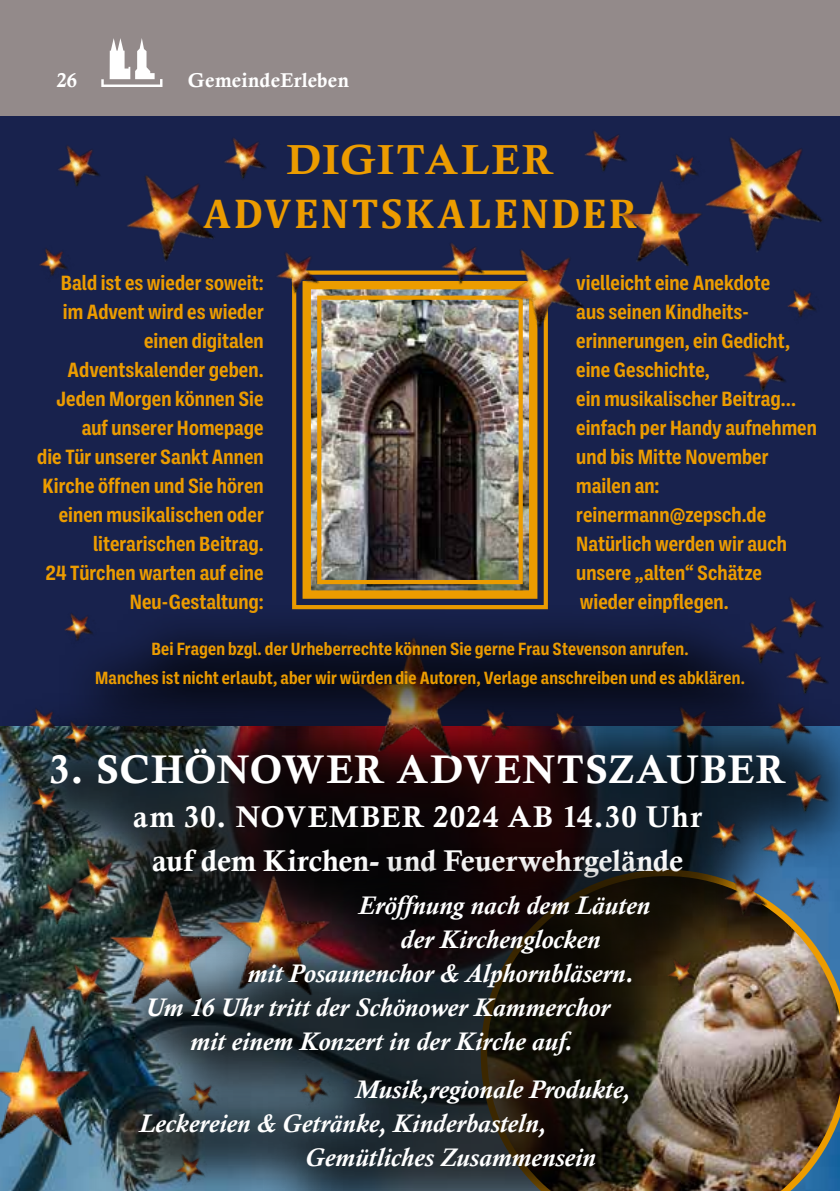
<style>
.page{position:relative;width:840px;height:1191px;background:#fff}
.page>*{position:absolute;margin:0;border:0;box-sizing:border-box;transform-origin:0 0}
.t1{font:700 42px "Cambria";letter-spacing:.055em;color:#ec9c00}
.t2{font:42px "Calis MT Bol";letter-spacing:.045em;color:#ec9c00}
.t3{font:40px "Calis MT Bol";letter-spacing:.035em;color:#fff}
.t4{font:30px/44px "Calis MT Bol";letter-spacing:.01em;color:#fff;text-align:center}
.t5{font:italic 700 26px "Calisto";color:#fff}
.t6{font:700 21px/29px "Ballinger Condensed";color:#ec9c00;text-align:right}
.t7{font:20px "Calis MT Bol";letter-spacing:.01em;color:#fff}
.t8{font:700 18px/29px "Ballinger Condensed";letter-spacing:.01em;color:#ec9c00;text-align:center}
</style>
<div class="page">
<div style="left:0;top:0;width:839px;height:116px;background:#938a8a"></div>
<svg style="left:101px;top:38px;width:61px;height:49px"></svg>
<img style="left:727px;top:967px;width:112px;height:224px">
<div style="left:0;top:116px;width:839px;height:609px;background:#18224d"></div>
<img style="left:292px;top:270px;width:256px;height:331px">
<div style="left:302px;top:281px;width:235px;height:318px;border:8px solid #ec9c00"></div>
<div style="left:317px;top:295px;width:205px;height:289px;border:4px solid #ec9c00"></div>
<img style="left:127px;top:175px;width:87px;height:87px">
<img style="left:621px;top:181px;width:50px;height:81px">
<img style="left:671px;top:137px;width:151px;height:129px">
<img style="left:480px;top:250px;width:104px;height:98px">
<img style="left:58px;top:145px;width:42px;height:42px">
<img style="left:212px;top:138px;width:54px;height:51px">
<img style="left:54px;top:967px;width:34px;height:48px">
<img style="left:810px;top:657px;width:19px;height:27px">
<img style="left:430px;top:243px;width:65px;height:51px">
<img style="left:585px;top:131px;width:53px;height:51px">
<img style="left:276px;top:252px;width:54px;height:51px">
<img style="left:744px;top:351px;width:42px;height:42px">
<img style="left:729px;top:174px;width:66px;height:66px">
<div style="left:0;top:686px;width:839px;height:281px;background:#000;opacity:.75"></div>
<img style="left:348px;top:755px;width:133px;height:12px">
<img style="left:0;top:1019px;width:88px;height:136px">
<div style="left:56px;top:601px;width:754px;height:154px;background:#000;opacity:.75"></div>
<img style="left:729px;top:608px;width:66px;height:65px">
<img style="left:27px;top:869px;width:61px;height:65px">
<img style="left:769px;top:597px;width:55px;height:51px">
<img style="left:750px;top:810px;width:65px;height:66px">
<img style="left:774px;top:756px;width:65px;height:66px">
<img style="left:703px;top:811px;width:44px;height:44px">
<img style="left:782px;top:869px;width:44px;height:44px">
<img style="left:788px;top:289px;width:28px;height:28px">
<img style="left:662px;top:145px;width:44px;height:44px">
<img style="left:39px;top:248px;width:29px;height:28px">
<img style="left:57px;top:604px;width:44px;height:44px">
<img style="left:22px;top:699px;width:44px;height:44px">
<img style="left:24px;top:777px;width:44px;height:45px">
<img style="left:57px;top:712px;width:44px;height:44px">
<img style="left:543px;top:703px;width:44px;height:44px">
<img style="left:473px;top:699px;width:44px;height:44px">
<img style="left:66px;top:843px;width:65px;height:66px">
<div style="left:88px;top:844px;width:639px;height:347px;background:#000;opacity:.75"></div>
<p class="t7" style="left:57px;top:69px;width:22px">26</p>
<p class="t7" style="left:188px;top:69px;width:162px">GemeindeErleben</p>
<h1 class="t2" style="left:287px;top:136px;width:267px">DIGITALER</h1>
<h1 class="t1" style="left:203px;top:188px;width:434px">ADVENTSKALENDER</h1>
<p class="t6" style="left:37px;top:268px;width:228px">Bald ist es wieder soweit: im Advent wird es wieder einen digitalen<br>Adventskalender geben.<br>Jeden Morgen können Sie auf unserer Homepage<br>die Tür unserer Sankt Annen<br>Kirche öffnen und Sie hören einen musikalischen oder literarischen Beitrag.<br>24 Türchen warten auf eine<br>Neu-Gestaltung:</p>
<p class="t6" style="left:576px;top:268px;width:242px;text-align:left">vielleicht eine Anekdote<br>aus seinen Kindheits&shy;erinnerungen, ein Gedicht, eine Geschichte,<br>ein musikalischer Beitrag… einfach per Handy aufnehmen und bis Mitte November mailen an: reinermann@zepsch.de<br>Natürlich werden wir auch unsere „alten“ Schätze wieder einpflegen.</p>
<p class="t8" style="left:95px;top:634px;width:651px">Bei Fragen bzgl. der Urheberrechte können Sie gerne Frau Stevenson anrufen.<br>Manches ist nicht erlaubt, aber wir würden die Autoren, Verlage anschreiben und es abklären.</p>
<h2 class="t3" style="left:50px;top:746px;width:736px">3. SCHÖNOWER ADVENTSZAUBER</h2>
<h3 class="t4" style="left:133px;top:794px;width:570px">am 30. NOVEMBER 2024 AB 14.30 Uhr auf dem Kirchen- und Feuerwehrgelände</h3>
<p class="t5" style="left:358px;top:890px;width:293px">Eröffnung nach dem Läuten</p>
<p class="t5" style="left:400px;top:924px;width:201px">der Kirchenglocken</p>
<p class="t5" style="left:247px;top:958px;width:387px">mit Posaunenchor &amp; Alphornbläsern.</p>
<p class="t5" style="left:145px;top:992px;width:465px">Um 16 Uhr tritt der Schönower Kammerchor</p>
<p class="t5" style="left:190px;top:1026px;width:383px">mit einem Konzert in der Kirche auf.</p>
<p class="t5" style="left:355px;top:1074px;width:276px">Musik,regionale Produkte,</p>
<p class="t5" style="left:139px;top:1108px;width:408px">Leckereien &amp; Getränke, Kinderbasteln,</p>
<p class="t5" style="left:305px;top:1142px;width:292px">Gemütliches Zusammensein</p>
</div>
